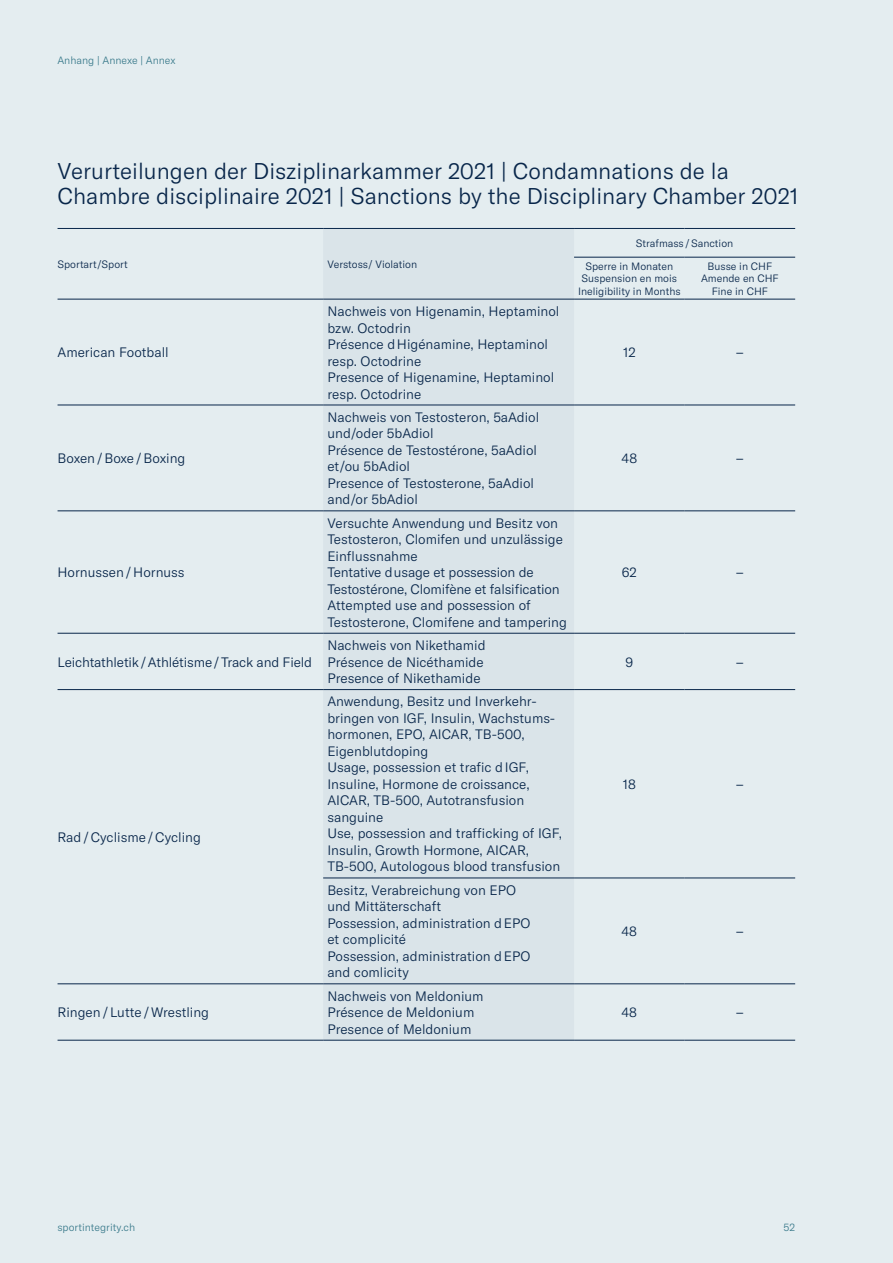
<style>
.page{position:relative;width:893px;height:1263px;background:#e4edf0}
.page>*{position:absolute;margin:0;border:0;box-sizing:border-box;transform-origin:0 0}
.t1{font:300 22.5px/25.5px "GT America SSI";color:#08264a}
.t2{font:300 13.5px/16.5px "GT America SSI";color:#08264a}
.t3{font:300 10.5px/12.6px "GT America SSI";color:#08264a;text-align:center}
.t4{font:300 10.5px "GT America SSI";color:#3b7b8c}
</style>
<div class="page">
<div style="left:323px;top:298px;width:251px;height:742px;background:#dae4e9"></div>
<hr style="left:58px;top:228px;width:265px;height:1px;background:#08264a">
<hr style="left:323px;top:228px;width:251px;height:1px;background:#08264a">
<hr style="left:574px;top:228px;width:111px;height:1px;background:#08264a">
<hr style="left:685px;top:228px;width:110px;height:1px;background:#08264a">
<hr style="left:58px;top:405px;width:265px;height:1px;background:#08264a">
<hr style="left:58px;top:511px;width:265px;height:1px;background:#08264a">
<hr style="left:58px;top:633px;width:265px;height:1px;background:#08264a">
<hr style="left:58px;top:689px;width:265px;height:1px;background:#08264a">
<hr style="left:323px;top:405px;width:251px;height:1px;background:#08264a">
<hr style="left:323px;top:511px;width:251px;height:1px;background:#08264a">
<hr style="left:323px;top:633px;width:251px;height:1px;background:#08264a">
<hr style="left:323px;top:689px;width:251px;height:1px;background:#08264a">
<hr style="left:574px;top:405px;width:111px;height:1px;background:#08264a">
<hr style="left:685px;top:405px;width:110px;height:1px;background:#08264a">
<hr style="left:574px;top:511px;width:111px;height:1px;background:#08264a">
<hr style="left:685px;top:511px;width:110px;height:1px;background:#08264a">
<hr style="left:574px;top:633px;width:111px;height:1px;background:#08264a">
<hr style="left:685px;top:633px;width:110px;height:1px;background:#08264a">
<hr style="left:574px;top:689px;width:111px;height:1px;background:#08264a">
<hr style="left:685px;top:689px;width:110px;height:1px;background:#08264a">
<hr style="left:58px;top:983px;width:265px;height:1px;background:#08264a">
<hr style="left:323px;top:878px;width:251px;height:1px;background:#08264a">
<hr style="left:323px;top:983px;width:251px;height:1px;background:#08264a">
<hr style="left:574px;top:878px;width:111px;height:1px;background:#08264a">
<hr style="left:685px;top:878px;width:110px;height:1px;background:#08264a">
<hr style="left:574px;top:983px;width:111px;height:1px;background:#08264a">
<hr style="left:685px;top:983px;width:110px;height:1px;background:#08264a">
<hr style="left:58px;top:299px;width:265px;height:1px;background:#08264a">
<hr style="left:323px;top:299px;width:251px;height:1px;background:#08264a">
<hr style="left:574px;top:299px;width:111px;height:1px;background:#08264a">
<hr style="left:685px;top:299px;width:110px;height:1px;background:#08264a">
<hr style="left:574px;top:257px;width:111px;height:1px;background:#08264a">
<hr style="left:685px;top:257px;width:110px;height:1px;background:#08264a">
<hr style="left:58px;top:1040px;width:265px;height:1px;background:#08264a">
<hr style="left:323px;top:1040px;width:251px;height:1px;background:#08264a">
<hr style="left:574px;top:1040px;width:111px;height:1px;background:#08264a">
<hr style="left:685px;top:1040px;width:110px;height:1px;background:#08264a">
<p class="t4" style="left:57px;top:54px;width:120px">Anhang | Annexe | Annex</p>
<h1 class="t1" style="left:58px;top:158px;width:743px">Verurteilungen der Disziplinarkammer 2021 | Condamnations de la<br>Chambre disciplinaire 2021 | Sanctions by the Disciplinary Chamber 2021</h1>
<p class="t3" style="left:58px;top:258px;width:72px">Sportart/Sport</p>
<p class="t3" style="left:327px;top:258px;width:91px">Verstoss/ Violation</p>
<p class="t2" style="left:58px;top:344px;width:113px">American Football</p>
<p class="t2" style="left:58px;top:450px;width:129px">Boxen / Boxe / Boxing</p>
<p class="t2" style="left:58px;top:564px;width:129px">Hornussen / Hornuss</p>
<p class="t2" style="left:58px;top:654px;width:256px">Leichtathletik / Athlétisme / Track and Field</p>
<p class="t2" style="left:57px;top:829px;width:145px">Rad / Cyclisme / Cycling</p>
<p class="t2" style="left:57px;top:1004px;width:153px">Ringen / Lutte / Wrestling</p>
<p class="t2" style="left:327px;top:303px;width:233px">Nachweis von Higenamin, Heptaminol bzw. Octodrin<br>Présence d Higénamine, Heptaminol resp. Octodrine<br>Presence of Higenamine, Heptaminol resp. Octodrine</p>
<p class="t2" style="left:327px;top:409px;width:213px">Nachweis von Testosteron, 5aAdiol und/oder 5bAdiol<br>Présence de Testostérone, 5aAdiol et/ou 5bAdiol<br>Presence of Testosterone, 5aAdiol and/or 5bAdiol</p>
<p class="t2" style="left:327px;top:515px;width:241px">Versuchte Anwendung und Besitz von Testosteron, Clomifen und unzulässige Einflussnahme<br>Tentative d usage et possession de Testostérone, Clomifène et falsification Attempted use and possession of Testosterone, Clomifene and tampering</p>
<p class="t2" style="left:327px;top:637px;width:160px">Nachweis von Nikethamid<br>Présence de Nicéthamide<br>Presence of Nikethamide</p>
<p class="t2" style="left:327px;top:693px;width:236px">Anwendung, Besitz und Inverkehr&shy;bringen von IGF, Insulin, Wachstums&shy;hormonen, EPO, AICAR, TB-500,<br>Eigenblutdoping<br>Usage, possession et trafic d IGF,<br>Insuline, Hormone de croissance,<br>AICAR, TB-500, Autotransfusion sanguine<br>Use, possession and trafficking of IGF,<br>Insulin, Growth Hormone, AICAR,<br>TB-500, Autologous blood transfusion</p>
<p class="t2" style="left:327px;top:882px;width:205px">Besitz, Verabreichung von EPO und Mittäterschaft<br>Possession, administration d EPO et complicité<br>Possession, administration d EPO and comlicity</p>
<p class="t2" style="left:327px;top:988px;width:158px">Nachweis von Meldonium<br>Présence de Meldonium<br>Presence of Meldonium</p>
<p class="t3" style="left:585px;top:232px;width:149px;line-height:22.6px;text-align:left;text-indent:51px">Strafmass / Sanction<br>Sperre in Monaten</p>
<p class="t3" style="left:578px;top:272px;width:104px">Suspension en mois<br>Ineligibility in Months</p>
<p class="t3" style="left:701px;top:260px;width:79px">Busse in CHF<br>Amende en CHF<br>Fine in CHF</p>
<p class="t2" style="left:623px;top:344px;width:14px">12</p>
<p class="t2" style="left:736px;top:344px;width:8px">–</p>
<p class="t2" style="left:621px;top:450px;width:17px">48</p>
<p class="t2" style="left:736px;top:450px;width:8px">–</p>
<p class="t2" style="left:622px;top:564px;width:17px">62</p>
<p class="t2" style="left:736px;top:564px;width:8px">–</p>
<p class="t2" style="left:625px;top:654px;width:9px">9</p>
<p class="t2" style="left:736px;top:654px;width:8px">–</p>
<p class="t2" style="left:623px;top:776px;width:15px">18</p>
<p class="t2" style="left:736px;top:776px;width:8px">–</p>
<p class="t2" style="left:621px;top:923px;width:17px">48</p>
<p class="t2" style="left:736px;top:923px;width:8px">–</p>
<p class="t2" style="left:621px;top:1004px;width:17px">48</p>
<p class="t2" style="left:736px;top:1004px;width:8px">–</p>
<p class="t4" style="left:57px;top:1221px;width:79px">sportintegrity.ch</p>
<p class="t4" style="left:783px;top:1221px;width:13px">52</p>
</div>
